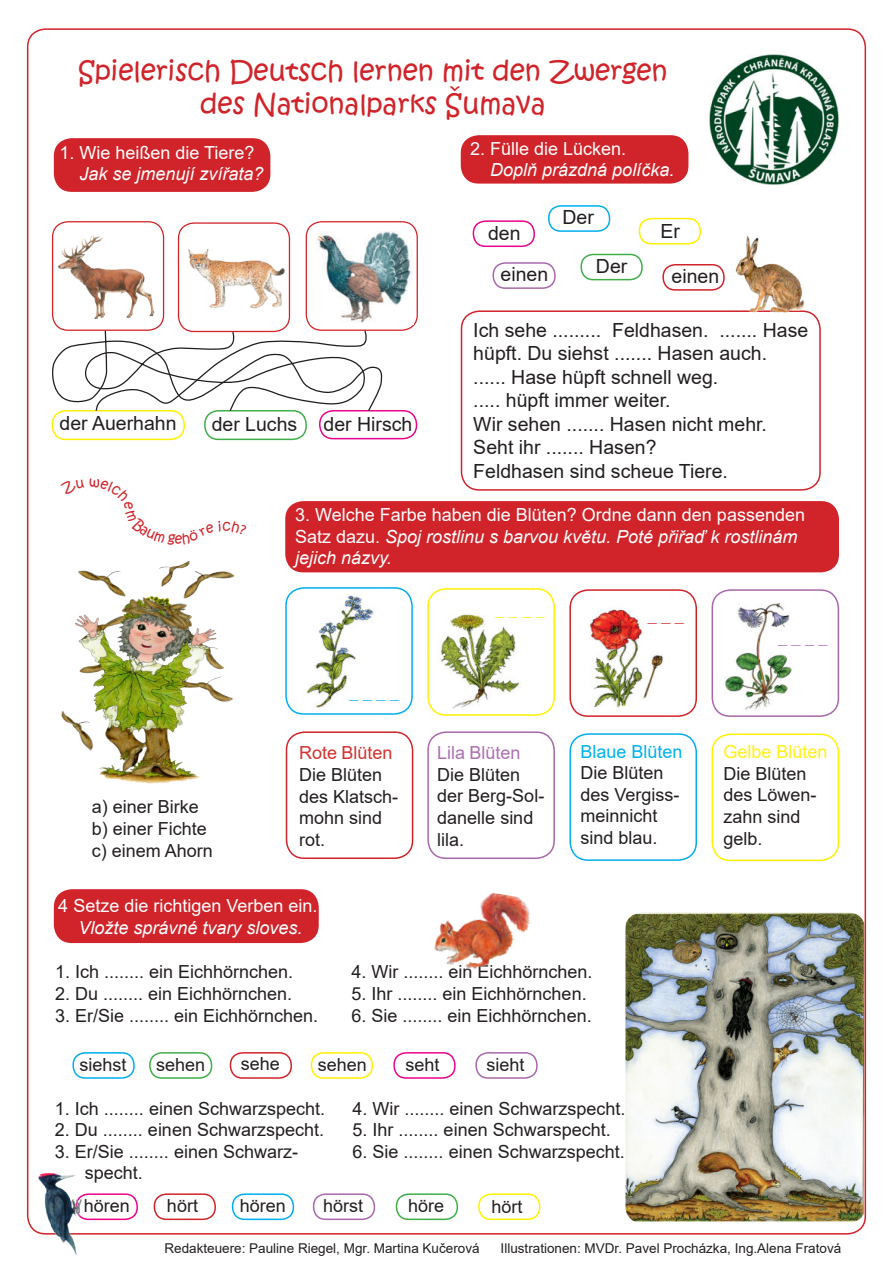
<style>
.page{position:relative;width:893px;height:1263px;background:#fff}
.page>*{position:absolute;margin:0;border:0;box-sizing:border-box;transform-origin:0 0}
.t1{font:27px/33px "Kristen ITC";color:#d1232a;text-align:center}
.t2{font:19.5px/23.4px "Arial";color:#231f20}
.t3{font:18px/21.6px "Arial";color:#231f20}
.t4{font:18px/21.6px "Arial";color:#fff}
.t5{font:italic 18px "Arial";color:#fff}
.t6{font:18px "Arial";color:#fff117}
.t7{font:18px "Arial";color:#00b1ef}
.t8{font:18px "Arial";color:#ad70b1}
.t9{font:18px "Arial";color:#d3322f}
.t10{font:18px "Times New Roman";color:#00aeef}
.t11{font:18px "Times New Roman";color:#fff101}
.t12{font:18px "Times New Roman";color:#a868ac}
.t13{font:18px "Times New Roman";color:#d1232a}
.t14{font:13.5px "Arial";color:#231f20}
.t15{font:13.5px "Kristen ITC";color:#d1232a}
.s1{font-style:italic}
</style>
<div class="page">
<img style="left:625px;top:912px;width:241px;height:311px">
<img style="left:573px;top:609px;width:90px;height:102px">
<img style="left:718px;top:603px;width:74px;height:113px">
<div style="left:711px;top:589px;width:128px;height:128px;border:2px solid #a868ac;border-radius:18px"></div>
<img style="left:430px;top:614px;width:92px;height:95px">
<img style="left:290px;top:590px;width:85px;height:125px">
<div style="left:285px;top:587px;width:128px;height:128px;border:2px solid #00aeef;border-radius:18px"></div>
<div style="left:306px;top:221px;width:112px;height:110px;border:1px solid #d1232a;border-radius:15px"></div>
<img style="left:316px;top:232px;width:97px;height:91px">
<div style="left:52px;top:221px;width:112px;height:110px;border:1px solid #d1232a;border-radius:15px"></div>
<img style="left:58px;top:235px;width:97px;height:84px">
<div style="left:178px;top:222px;width:112px;height:110px;border:1px solid #d1232a;border-radius:15px"></div>
<img style="left:188px;top:249px;width:97px;height:59px">
<div style="left:319px;top:410px;width:98px;height:29px;border:2px solid #ed028c;border-radius:14px"></div>
<div style="left:52px;top:410px;width:133px;height:30px;border:2px solid #fff101;border-radius:14px"></div>
<div style="left:204px;top:410px;width:103px;height:30px;border:2px solid #40ae49;border-radius:14px"></div>
<svg style="left:52px;top:329px;width:332px;height:83px"></svg>
<img style="left:710px;top:54px;width:129px;height:131px">
<div style="left:54px;top:138px;width:216px;height:54px;background:#d1232a;border-radius:18px"></div>
<div style="left:427px;top:731px;width:128px;height:128px;border:2px solid #a868ac;border-radius:18px"></div>
<div style="left:427px;top:588px;width:128px;height:128px;border:2px solid #fff101;border-radius:18px"></div>
<div style="left:711px;top:733px;width:128px;height:128px;border:2px solid #fff101;border-radius:18px"></div>
<div style="left:569px;top:589px;width:128px;height:128px;border:2px solid #d1232a;border-radius:18px"></div>
<div style="left:286px;top:731px;width:127px;height:128px;border:2px solid #d1232a;border-radius:18px"></div>
<div style="left:569px;top:733px;width:128px;height:128px;border:2px solid #00aeef;border-radius:18px"></div>
<div style="left:285px;top:501px;width:554px;height:71px;background:#d1232a;border-radius:18px"></div>
<div style="left:54px;top:889px;width:265px;height:54px;background:#d1232a;border-radius:18px"></div>
<div style="left:230px;top:1052px;width:62px;height:27px;border:2px solid #d1232a;border-radius:12px"></div>
<div style="left:72px;top:1052px;width:63px;height:27px;border:2px solid #00aeef;border-radius:12px"></div>
<div style="left:475px;top:1052px;width:63px;height:27px;border:2px solid #a868ac;border-radius:12px"></div>
<div style="left:149px;top:1052px;width:63px;height:27px;border:2px solid #40ae49;border-radius:12px"></div>
<div style="left:393px;top:1052px;width:63px;height:27px;border:2px solid #ed028c;border-radius:12px"></div>
<div style="left:311px;top:1052px;width:62px;height:27px;border:2px solid #fff101;border-radius:12px"></div>
<div style="left:76px;top:1193px;width:62px;height:27px;border:2px solid #ed028c;border-radius:12px"></div>
<div style="left:154px;top:1193px;width:62px;height:27px;border:2px solid #d1232a;border-radius:12px"></div>
<div style="left:232px;top:1193px;width:62px;height:27px;border:2px solid #00aeef;border-radius:12px"></div>
<div style="left:313px;top:1193px;width:62px;height:27px;border:2px solid #a868ac;border-radius:12px"></div>
<div style="left:396px;top:1193px;width:62px;height:27px;border:2px solid #40ae49;border-radius:12px"></div>
<div style="left:478px;top:1193px;width:62px;height:27px;border:2px solid #fff101;border-radius:12px"></div>
<img style="left:434px;top:893px;width:96px;height:76px">
<img style="left:35px;top:1173px;width:51px;height:83px">
<img style="left:61px;top:562px;width:174px;height:222px">
<div style="left:461px;top:135px;width:227px;height:49px;background:#d1232a;border-radius:18px"></div>
<div style="left:639px;top:218px;width:62px;height:26px;border:2px solid #fff101;border-radius:12px"></div>
<div style="left:548px;top:205px;width:62px;height:27px;border:2px solid #00aeef;border-radius:12px"></div>
<div style="left:473px;top:220px;width:62px;height:27px;border:2px solid #ed028c;border-radius:12px"></div>
<div style="left:492px;top:262px;width:64px;height:27px;border:2px solid #a868ac;border-radius:12px"></div>
<div style="left:580px;top:254px;width:63px;height:26px;border:2px solid #40ae49;border-radius:12px"></div>
<div style="left:662px;top:264px;width:63px;height:27px;border:2px solid #d1232a;border-radius:12px"></div>
<div style="left:461px;top:310px;width:360px;height:181px;border:2px solid #d1232a;border-radius:18px"></div>
<img style="left:729px;top:236px;width:80px;height:78px">
<h1 class="t1" style="left:78px;top:55px;width:591px">Spielerisch Deutsch lernen mit den Zwergen des Nationalparks Šumava</h1>
<p class="t4" style="left:59px;top:143px;width:197px">1. Wie heißen die Tiere?</p>
<p class="t5" style="left:79px;top:162px;width:186px">Jak se jmenují zvířata?</p>
<p class="t2" style="left:60px;top:413px;width:119px">der Auerhahn</p>
<p class="t2" style="left:212px;top:414px;width:87px">der Luchs</p>
<p class="t2" style="left:324px;top:414px;width:90px">der Hirsch</p>
<p class="t4" style="left:470px;top:139px;width:158px">2. Fülle die Lücken.</p>
<p class="t5" style="left:490px;top:158px;width:186px">Doplň prázdná políčka.</p>
<p class="t2" style="left:562px;top:208px;width:33px">Der</p>
<p class="t2" style="left:660px;top:221px;width:21px">Er</p>
<p class="t2" style="left:501px;top:214px;width:49px;line-height:41.8px;text-indent:-13px">den einen</p>
<p class="t2" style="left:596px;top:256px;width:33px">Der</p>
<p class="t2" style="left:671px;top:266px;width:49px">einen</p>
<p class="t2" style="left:473px;top:320px;width:336px">Ich sehe ......... Feldhasen. ....... Hase hüpft. Du siehst ....... Hasen auch.<br>...... Hase hüpft schnell weg.<br>..... hüpft immer weiter.<br>Wir sehen ....... Hasen nicht mehr.<br>Seht ihr ....... Hasen?<br>Feldhasen sind scheue Tiere.</p>
<p class="t15" style="left:175px;top:531px;width:9px">e</p>
<p class="t3" style="left:92px;top:797px;width:123px">a) einer Birke b) einer Fichte c) einem Ahorn</p>
<p class="t4" style="left:295px;top:505px;width:511px">3. Welche Farbe haben die Blüten? Ordne dann den passenden<br>Satz dazu. <span class="s1">Spoj rostlinu s barvou květu. Poté přiřaď k rostlinám jejich názvy.</span></p>
<p class="t10" style="left:350px;top:686px;width:51px">_ _ _ _</p>
<p class="t9" style="left:299px;top:746px;width:95px">Rote Blüten</p>
<p class="t3" style="left:299px;top:765px;width:101px">Die Blüten des Klatsch&shy;mohn sind rot.</p>
<p class="t11" style="left:495px;top:603px;width:51px">_ _ _ _</p>
<p class="t13" style="left:648px;top:609px;width:37px">_ _ _</p>
<p class="t8" style="left:437px;top:746px;width:85px">Lila Blüten</p>
<p class="t3" style="left:437px;top:765px;width:109px">Die Blüten der Berg-Sol&shy;danelle sind lila.</p>
<p class="t7" style="left:580px;top:744px;width:104px">Blaue Blüten</p>
<p class="t3" style="left:580px;top:764px;width:101px">Die Blüten des Vergiss&shy;meinnicht sind blau.</p>
<p class="t12" style="left:778px;top:631px;width:51px">_ _ _ _</p>
<p class="t6" style="left:723px;top:745px;width:106px">Gelbe Blüten</p>
<p class="t3" style="left:723px;top:764px;width:95px">Die Blüten des Löwen&shy;zahn sind gelb.</p>
<p class="t4" style="left:58px;top:897px;width:261px">4 Setze die richtigen Verben ein.</p>
<p class="t5" style="left:78px;top:916px;width:226px">Vložte správné tvary sloves.</p>
<p class="t3" style="left:55px;top:963px;width:240px">1. Ich ........ ein Eichhörnchen.</p>
<p class="t3" style="left:55px;top:984px;width:239px">2. Du ........ ein Eichhörnchen.</p>
<p class="t3" style="left:55px;top:1006px;width:265px">3. Er/Sie ........ ein Eichhörnchen.</p>
<p class="t3" style="left:351px;top:963px;width:243px">4. Wir ........ ein Eichhörnchen.</p>
<p class="t3" style="left:351px;top:984px;width:237px">5. Ihr ........ ein Eichhörnchen.</p>
<p class="t3" style="left:351px;top:1006px;width:242px">6. Sie ........ ein Eichhörnchen.</p>
<p class="t3" style="left:79px;top:1056px;width:49px">siehst</p>
<p class="t3" style="left:156px;top:1056px;width:51px">sehen</p>
<p class="t3" style="left:241px;top:1055px;width:41px">sehe</p>
<p class="t3" style="left:318px;top:1056px;width:51px">sehen</p>
<p class="t3" style="left:406px;top:1056px;width:36px">seht</p>
<p class="t3" style="left:487px;top:1056px;width:40px">sieht</p>
<p class="t3" style="left:55px;top:1099px;width:272px">1. Ich ........ einen Schwarzspecht.</p>
<p class="t3" style="left:55px;top:1121px;width:271px">2. Du ........ einen Schwarzspecht.</p>
<p class="t3" style="left:85px;top:1142px;width:215px;text-indent:-30px">3. Er/Sie ........ einen Schwarz&shy;specht.</p>
<p class="t3" style="left:353px;top:1099px;width:274px">4. Wir ........ einen Schwarzspecht.</p>
<p class="t3" style="left:353px;top:1121px;width:260px">5. Ihr ........ einen Schwarspecht.</p>
<p class="t3" style="left:353px;top:1142px;width:274px">6. Sie ........ einen Schwarzspecht.</p>
<p class="t3" style="left:84px;top:1196px;width:48px">hören</p>
<p class="t3" style="left:167px;top:1196px;width:33px">hört</p>
<p class="t3" style="left:240px;top:1196px;width:48px">hören</p>
<p class="t3" style="left:323px;top:1196px;width:42px">hörst</p>
<p class="t3" style="left:408px;top:1196px;width:38px">höre</p>
<p class="t3" style="left:491px;top:1197px;width:33px">hört</p>
<p class="t14" style="left:164px;top:1239px;width:317px">Redakteuere: Pauline Riegel, Mgr. Martina Kučerová</p>
<p class="t14" style="left:501px;top:1239px;width:342px">Illustrationen: MVDr. Pavel Procházka, Ing.Alena Fratová</p>
</div>
